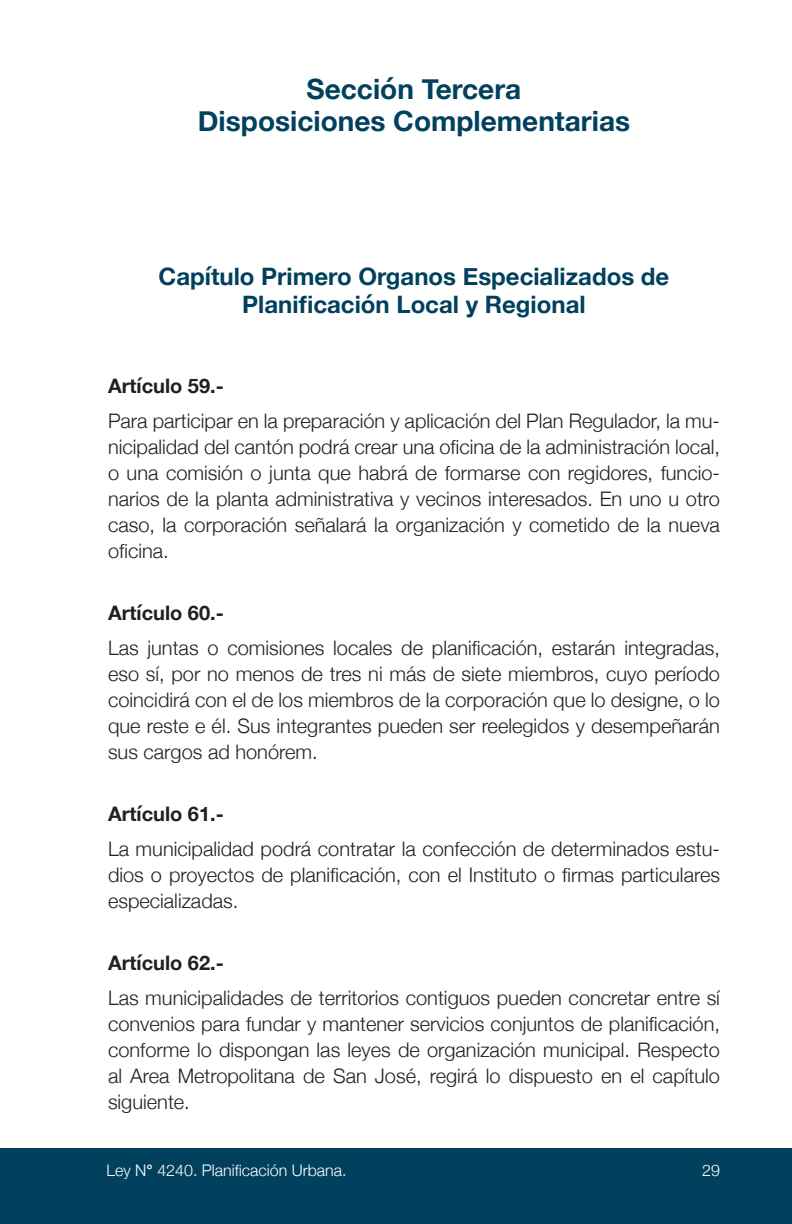
<style>
.page{position:relative;width:792px;height:1224px;background:#fff}
.page>*{position:absolute;margin:0;border:0;box-sizing:border-box;transform-origin:0 0}
.t1{font:700 28px/32.2px "Helvetica Neue";color:#02415e;text-align:center}
.t2{font:700 24px/27.6px "Helvetica Neue";color:#02415e;text-align:center}
.t3{font:300 20px/26px "Helvetica Neue";color:#231f20;text-align:justify}
.t4{font:700 20px "Helvetica Neue";color:#231f20}
.t5{font:300 16px "Helvetica Neue";color:#fff}
.s1{font-weight:700}
</style>
<div class="page">
<div style="left:1px;top:1149px;width:791px;height:75px;background:#02415e"></div>
<h1 class="t1" style="left:198px;top:74px;width:434px">Sección Tercera<br>Disposiciones Complementarias</h1>
<p class="t2" style="left:159px;top:263px;width:512px">Capítulo Primero Organos Especializados de<br>Planificación Local y Regional</p>
<p class="t4" style="left:108px;top:370px;width:117px">Artículo 59.-</p>
<p class="t3" style="left:108px;top:406px;width:614px">Para participar en la preparación y aplicación del Plan Regulador, la mu&shy;nicipalidad del cantón podrá crear una oficina de la administración local, o una comisión o junta que habrá de formarse con regidores, funcio&shy;narios de la planta administrativa y vecinos interesados. En uno u otro caso, la corporación señalará la organización y cometido de la nueva oficina.</p>
<p class="t4" style="left:108px;top:597px;width:117px">Artículo 60.-</p>
<p class="t3" style="left:108px;top:633px;width:614px">Las juntas o comisiones locales de planificación, estarán integradas, eso sí, por no menos de tres ni más de siete miembros, cuyo período coincidirá con el de los miembros de la corporación que lo designe, o lo que reste e él. Sus integrantes pueden ser reelegidos y desempeñarán sus cargos ad honórem.</p>
<p class="t4" style="left:108px;top:798px;width:117px">Artículo 61.-</p>
<p class="t3" style="left:108px;top:834px;width:614px">La municipalidad podrá contratar la confección de determinados estu&shy;dios o proyectos de planificación, con el Instituto o firmas particulares especializadas.</p>
<p class="t4" style="left:108px;top:947px;width:117px">Artículo 62.-</p>
<p class="t3" style="left:108px;top:983px;width:614px">Las municipalidades de territorios contiguos pueden concretar entre sí convenios para fundar y mantener servicios conjuntos de planificación, conforme lo dispongan las leyes de organización municipal. Respecto al Area Metropolitana de San José, regirá lo dispuesto en el capítulo siguiente.</p>
<p class="t5" style="left:107px;top:1158px;width:241px">Ley N<span class="s1">°</span> 4240. Planificación Urbana.</p>
<p class="t5" style="left:702px;top:1158px;width:19px">29</p>
</div>
